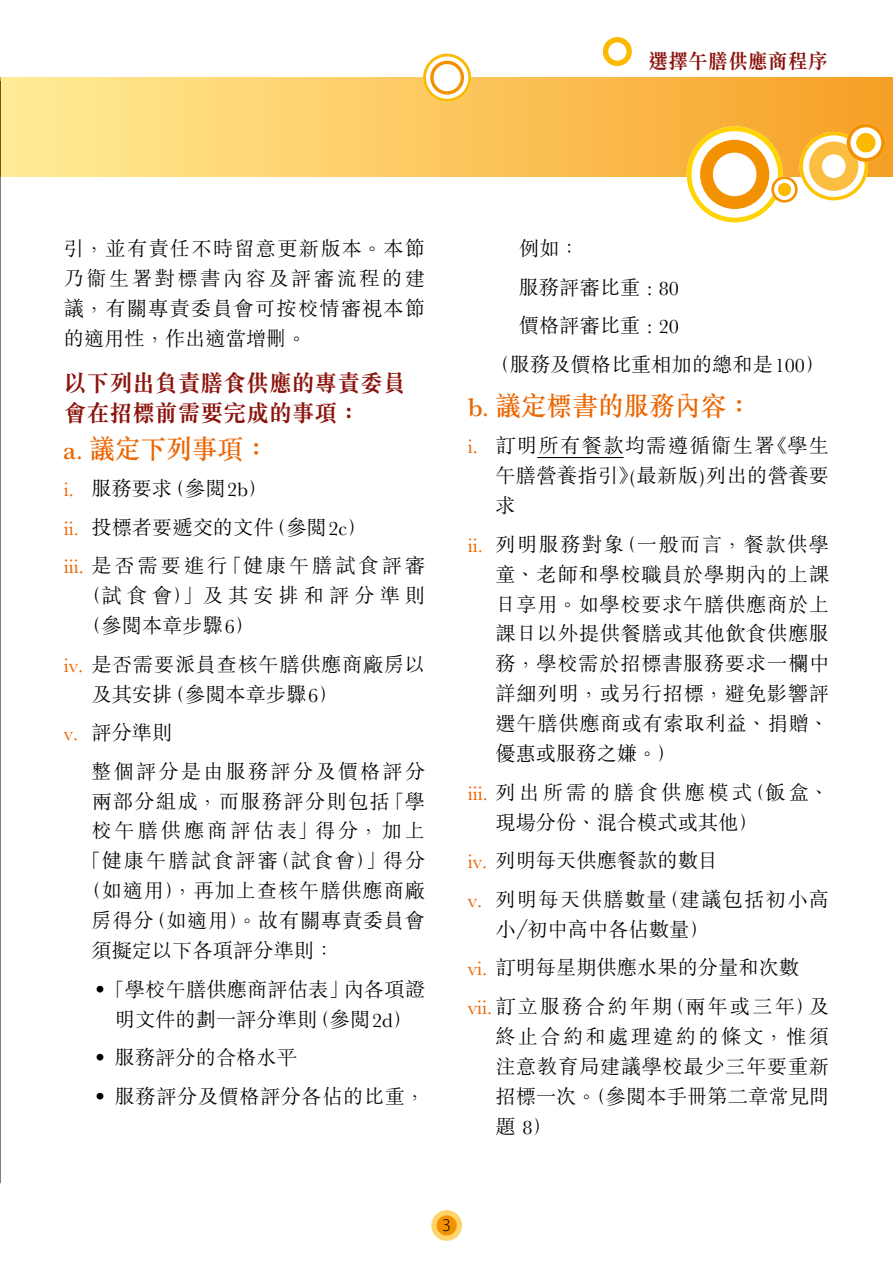
<style>
.page{position:relative;width:893px;height:1263px;background:#fff}
.page>*{position:absolute;margin:0;border:0;box-sizing:border-box;transform-origin:0 0}
.t1{font:500 27px "M Sung HK";color:#ec6500;scale:.95 1}
.t2{font:700 24px/30px "M Sung HK";color:#8b130c;scale:.95 1}
.t3{font:700 21px "M Sung HK";color:#8b130c;scale:.95 1}
.t4{font:300 20.25px/30px "M Sung HK";letter-spacing:.03em;color:#000;text-align:justify}
.t5{font:300 20.25px "M Sung HK";color:#000}
.t6{font:300 20.25px/30px "M Sung HK";letter-spacing:.005em;color:#000;text-align:center}
.t7{font:300 20.25px/30px "M Sung HK";letter-spacing:.085em;color:#000}
.t8{font:300 20.25px/30px "M Sung HK";letter-spacing:.065em;color:#000}
.t9{font:300 20.25px "M Sung HK";letter-spacing:.1em;color:#000}
.t10{font:300 20.25px "M Sung HK";letter-spacing:.06em;color:#000}
.t11{font:300 20.25px "M Sung HK";letter-spacing:.105em;color:#000}
.t12{font:300 20.25px "M Sung HK";letter-spacing:.145em;color:#000}
.t13{font:300 18px "Myriad Pro";color:#000}
.s1{color:#ec6500}
</style>
<div class="page">
<div style="left:431px;top:1210px;width:31px;height:31px;background:#ffd46b;border-radius:50%"></div>
<div style="left:437px;top:1215px;width:20px;height:20px;background:#f39100;border-radius:50%"></div>
<div style="left:0;top:78px;width:893px;height:99px;background:linear-gradient(to right,#ffed98,#f7a025)"></div>
<svg style="left:423px;top:54px;width:48px;height:48px"></svg>
<svg style="left:603px;top:37px;width:29px;height:29px"></svg>
<svg style="left:687px;top:123px;width:198px;height:99px"></svg>
<div style="left:778px;top:183px;width:13px;height:13px;background:#fbb900;border-radius:50%"></div>
<hr style="left:537px;top:457px;width:87px;height:1px;background:#000">
<hr style="left:0;top:81px;width:1px;height:1102px;background:#000">
<p class="t3" style="left:648px;top:50px;width:190px">選擇午膳供應商程序</p>
<p class="t4" style="left:64px;top:232px;width:363px">引，並有責任不時留意更新版本。本節乃衞生署對標書內容及評審流程的建議，有關專責委員會可按校情審視本節的適用性，作出適當增刪。</p>
<p class="t2" style="left:64px;top:368px;width:361px">以下列出負責膳食供應的專責委員會在招標前需要完成的事項：</p>
<p class="t1" style="left:64px;top:430px;width:217px">a. 議定下列事項：</p>
<p class="t5" style="left:64px;top:474px;width:206px"><span class="s1">i.</span> 服務要求（參閱2b）</p>
<p class="t5" style="left:64px;top:513px;width:305px"><span class="s1">ii.</span> 投標者要遞交的文件（參閱2c）</p>
<p class="t4" style="left:81px;top:549px;width:345px;text-indent:-18px"><span class="s1">iii.</span> 是否需要進行「健康午膳試食評審（試食會）」及其安排和評分準則（參閱本章步驟6）</p>
<p class="t4" style="left:91px;top:648px;width:335px;text-indent:-28px"><span class="s1">iv.</span> 是否需要派員查核午膳供應商廠房以及其安排（參閱本章步驟6）</p>
<p class="t4" style="left:64px;top:716px;width:110px"><span class="s1">v.</span> 評分準則</p>
<p class="t11" style="left:91px;top:757px;width:335px">整個評分是由服務評分及價格評分</p>
<p class="t10" style="left:91px;top:787px;width:335px">兩部分組成，而服務評分則包括「學</p>
<p class="t12" style="left:91px;top:817px;width:335px">校午膳供應商評估表」得分，加上</p>
<p class="t9" style="left:81px;top:847px;width:345px">「健康午膳試食評審（試食會）」得分</p>
<p class="t4" style="left:81px;top:875px;width:345px">（如適用），再加上查核午膳供應商廠</p>
<p class="t4" style="left:91px;top:905px;width:335px">房得分（如適用）。故有關專責委員會</p>
<p class="t5" style="left:91px;top:937px;width:245px">須擬定以下各項評分準則：</p>
<p class="t6" style="left:91px;top:973px;width:336px">•「學校午膳供應商評估表」內各項證明文件的劃一評分準則（參閱2d）</p>
<p class="t5" style="left:91px;top:1044px;width:208px">• 服務評分的合格水平</p>
<p class="t4" style="left:91px;top:1080px;width:336px">• 服務評分及價格評分各佔的比重，</p>
<p class="t4" style="left:519px;top:232px;width:62px">例如：</p>
<p class="t5" style="left:519px;top:273px;width:162px">服務評審比重 : 80</p>
<p class="t5" style="left:519px;top:311px;width:162px">價格評審比重 : 20</p>
<p class="t5" style="left:489px;top:350px;width:337px">（服務及價格比重相加的總和是100）</p>
<p class="t1" style="left:468px;top:387px;width:301px">b. 議定標書的服務內容：</p>
<p class="t4" style="left:495px;top:429px;width:335px;text-indent:-28px"><span class="s1">i.</span> 訂明所有餐款均需遵循衞生署《學生午膳營養指引》(最新版)列出的營養要求</p>
<p class="t4" style="left:495px;top:528px;width:335px;text-indent:-28px"><span class="s1">ii.</span> 列明服務對象（一般而言，餐款供學童、老師和學校職員於學期內的上課日享用。如學校要求午膳供應商於上課日以外提供餐膳或其他飲食供應服務，學校需於招標書服務要求一欄中詳細列明，或另行招標，避免影響評選午膳供應商或有索取利益、捐贈、優惠或服務之嫌。）</p>
<p class="t7" style="left:495px;top:776px;width:335px;text-indent:-28px"><span class="s1">iii.</span> 列出所需的膳食供應模式（飯盒、現場分份、混合模式或其他）</p>
<p class="t5" style="left:468px;top:847px;width:252px"><span class="s1">iv.</span> 列明每天供應餐款的數目</p>
<p class="t8" style="left:495px;top:883px;width:335px;text-indent:-28px"><span class="s1">v.</span> 列明每天供膳數量（建議包括初小高小／初中高中各佔數量）</p>
<p class="t5" style="left:468px;top:954px;width:333px"><span class="s1">vi.</span> 訂明每星期供應水果的分量和次數</p>
<p class="t4" style="left:495px;top:990px;width:335px;text-indent:-28px"><span class="s1">vii.</span> 訂立服務合約年期（兩年或三年）及終止合約和處理違約的條文，惟須注意教育局建議學校最少三年要重新招標一次。（參閱本手冊第二章常見問題 8）</p>
<p class="t13" style="left:442px;top:1214px;width:10px">3</p>
</div>
